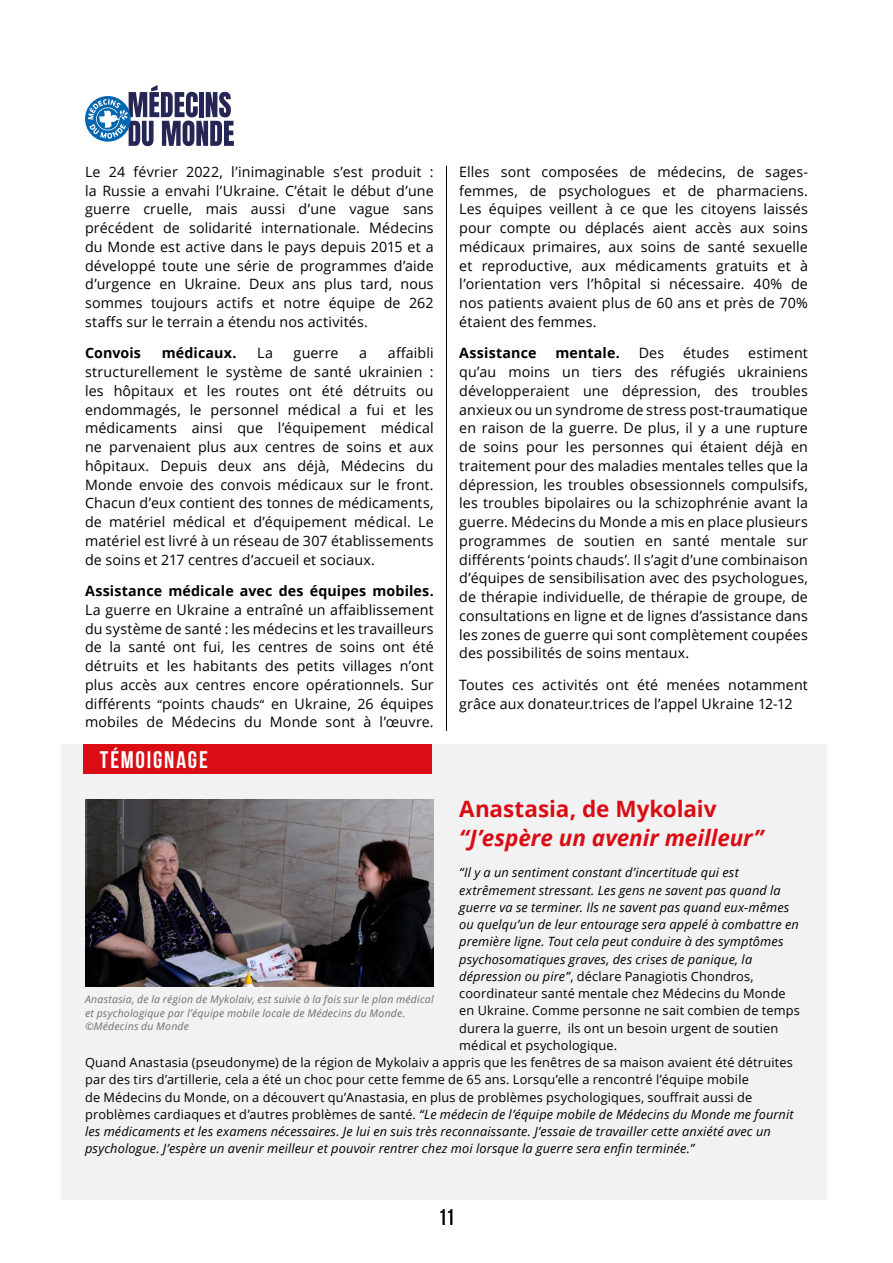
<style>
.page{position:relative;width:893px;height:1263px;background:#fff}
.page>*{position:absolute;margin:0;border:0;box-sizing:border-box;transform-origin:0 0}
.t1{font:700 24px "Bebas Neue";letter-spacing:.07em;color:#fff}
.t2{font:italic 700 22.5px "Open Sans";color:#da0d15}
.t3{font:700 22.5px "Open Sans";color:#da0d15}
.t4{font:22.5px "Bebas Neue";color:#000}
.t5{font:14.25px/18.8px "Open Sans";letter-spacing:.01em;color:#000;text-align:justify}
.t6{font:700 14.25px "Open Sans";letter-spacing:.01em;color:#000}
.t7{font:italic 12.75px "Open Sans";letter-spacing:.01em;color:#000}
.t8{font:12.75px "Open Sans";letter-spacing:.015em;color:#000}
.t9{font:italic 10.5px/13.5px "Open Sans";letter-spacing:.02em;color:#706f6f}
.s1{font-size:12.75px}
.s2{font-style:italic}
.s3{font-style:normal}
</style>
<div class="page">
<hr style="left:446px;top:166px;width:1px;height:565px;background:#000">
<div style="left:62px;top:744px;width:765px;height:455px;background:#f2f2f2"></div>
<div style="left:83px;top:744px;width:349px;height:30px;background:#da0d15"></div>
<img style="left:85px;top:799px;width:349px;height:187px">
<div style="left:85px;top:96px;width:46px;height:46px;background:#0066b0;border-radius:50%"></div>
<svg style="left:88px;top:85px;width:146px;height:61px"></svg>
<p class="t5" style="left:85px;top:162px;width:350px">Le 24 février 2022, l’inimaginable s’est produit : la Russie a envahi l’Ukraine. C’était le début d’une guerre cruelle, mais aussi d’une vague sans précédent de solidarité internationale. Médecins du Monde est active dans le pays depuis 2015 et a développé toute une série de programmes d’aide d’urgence en Ukraine. Deux ans plus tard, nous sommes toujours actifs et notre équipe de 262 staffs sur le terrain a étendu nos activités.</p>
<p class="t6" style="left:85px;top:343px;width:57px">Convois</p>
<p class="t6" style="left:162px;top:343px;width:76px">médicaux.</p>
<p class="t5" style="left:257px;top:343px;width:17px">La</p>
<p class="t5" style="left:294px;top:343px;width:46px">guerre</p>
<p class="t5" style="left:359px;top:343px;width:9px">a</p>
<p class="t5" style="left:85px;top:343px;width:350px;text-indent:303px">affaibli structurellement le système de santé ukrainien : les hôpitaux et les routes ont été détruits ou endommagés, le personnel médical a fui et les médicaments ainsi que l’équipement médical ne parvenaient plus aux centres de soins et aux hôpitaux. Depuis deux ans déjà, Médecins du Monde envoie des convois médicaux sur le front.<br>Chacun d’eux contient des tonnes de médicaments, de matériel médical et d’équipement médical. Le matériel est livré à un réseau de 307 établissements de soins et 217 centres d’accueil et sociaux.</p>
<p class="t6" style="left:85px;top:581px;width:350px">Assistance médicale avec des équipes mobiles.</p>
<p class="t5" style="left:85px;top:600px;width:350px">La guerre en Ukraine a entraîné un affaiblissement du système de santé : les médecins et les travailleurs de la santé ont fui, les centres de soins ont été détruits et les habitants des petits villages n’ont plus accès aux centres encore opérationnels. Sur différents <span class="s1">“</span>points chauds<span class="s1">“</span> en Ukraine, 26 équipes mobiles de Médecins du Monde sont à l’œuvre.</p>
<h1 class="t1" style="left:100px;top:747px;width:109px">TÉMOIGNAGE</h1>
<p class="t5" style="left:459px;top:162px;width:350px">Elles sont composées de médecins, de sages&shy;femmes, de psychologues et de pharmaciens.<br>Les équipes veillent à ce que les citoyens laissés pour compte ou déplacés aient accès aux soins médicaux primaires, aux soins de santé sexuelle et reproductive, aux médicaments gratuits et à l’orientation vers l’hôpital si nécessaire. 40% de nos patients avaient plus de 60 ans et près de 70% étaient des femmes.</p>
<p class="t6" style="left:459px;top:343px;width:79px">Assistance</p>
<p class="t6" style="left:555px;top:343px;width:66px">mentale.</p>
<p class="t5" style="left:639px;top:343px;width:27px">Des</p>
<p class="t5" style="left:683px;top:343px;width:48px">études</p>
<p class="t5" style="left:459px;top:343px;width:350px;text-indent:289px">estiment qu’au moins un tiers des réfugiés ukrainiens développeraient une dépression, des troubles anxieux ou un syndrome de stress post-traumatique en raison de la guerre. De plus, il y a une rupture de soins pour les personnes qui étaient déjà en traitement pour des maladies mentales telles que la dépression, les troubles obsessionnels compulsifs, les troubles bipolaires ou la schizophrénie avant la guerre. Médecins du Monde a mis en place plusieurs programmes de soutien en santé mentale sur différents ‘points chauds’. Il s’agit d’une combinaison d’équipes de sensibilisation avec des psychologues, de thérapie individuelle, de thérapie de groupe, de consultations en ligne et de lignes d’assistance dans les zones de guerre qui sont complètement coupées des possibilités de soins mentaux.</p>
<p class="t5" style="left:459px;top:675px;width:350px">Toutes ces activités ont été menées notamment grâce aux donateur.trices de l’appel Ukraine 12-12</p>
<h2 class="t3" style="left:459px;top:793px;width:259px">Anastasia, de Mykolaiv</h2>
<h2 class="t2" style="left:459px;top:822px;width:306px">“J’espère un avenir meilleur”</h2>
<p class="t7" style="left:459px;top:864px;width:281px">“Il y a un sentiment constant d’incertitude qui est</p>
<p class="t7" style="left:459px;top:881px;width:323px">extrêmement stressant. Les gens ne savent pas quand la</p>
<p class="t7" style="left:459px;top:898px;width:332px">guerre va se terminer. Ils ne savent pas quand eux-mêmes</p>
<p class="t7" style="left:459px;top:916px;width:341px">ou quelqu’un de leur entourage sera appelé à combattre en</p>
<p class="t7" style="left:459px;top:933px;width:326px">première ligne. Tout cela peut conduire à des symptômes</p>
<p class="t7" style="left:459px;top:950px;width:294px">psychosomatiques graves, des crises de panique, la</p>
<p class="t8" style="left:459px;top:967px;width:296px"><span class="s2">dépression ou pire”</span>, déclare Panagiotis Chondros,</p>
<p class="t8" style="left:459px;top:985px;width:328px">coordinateur santé mentale chez Médecins du Monde</p>
<p class="t8" style="left:459px;top:1002px;width:342px">en Ukraine. Comme personne ne sait combien de temps</p>
<p class="t8" style="left:459px;top:1019px;width:321px">durera la guerre, ils ont un besoin urgent de soutien</p>
<p class="t8" style="left:459px;top:1036px;width:159px">médical et psychologique.</p>
<p class="t8" style="left:85px;top:1054px;width:709px">Quand Anastasia (pseudonyme) de la région de Mykolaiv a appris que les fenêtres de sa maison avaient été détruites</p>
<p class="t8" style="left:85px;top:1071px;width:665px">par des tirs d’artillerie, cela a été un choc pour cette femme de 65 ans. Lorsqu’elle a rencontré l’équipe mobile</p>
<p class="t8" style="left:85px;top:1088px;width:669px">de Médecins du Monde, on a découvert qu’Anastasia, en plus de problèmes psychologiques, souffrait aussi de</p>
<p class="t7" style="left:85px;top:1105px;width:710px"><span class="s3">problèmes cardiaques et d’autres problèmes de santé.</span> “Le médecin de l’équipe mobile de Médecins du Monde me fournit</p>
<p class="t7" style="left:85px;top:1123px;width:687px">les médicaments et les examens nécessaires. Je lui en suis très reconnaissante. J’essaie de travailler cette anxiété avec un</p>
<p class="t7" style="left:85px;top:1140px;width:611px">psychologue. J’espère un avenir meilleur et pouvoir rentrer chez moi lorsque la guerre sera enfin terminée.”</p>
<p class="t9" style="left:85px;top:992px;width:350px">Anastasia, de la région de Mykolaiv, est suivie à la fois sur le plan médical et psychologique par l’équipe mobile locale de Médecins du Monde. ©Médecins du Monde</p>
<h2 class="t4" style="left:439px;top:1204px;width:17px">11</h2>
</div>
